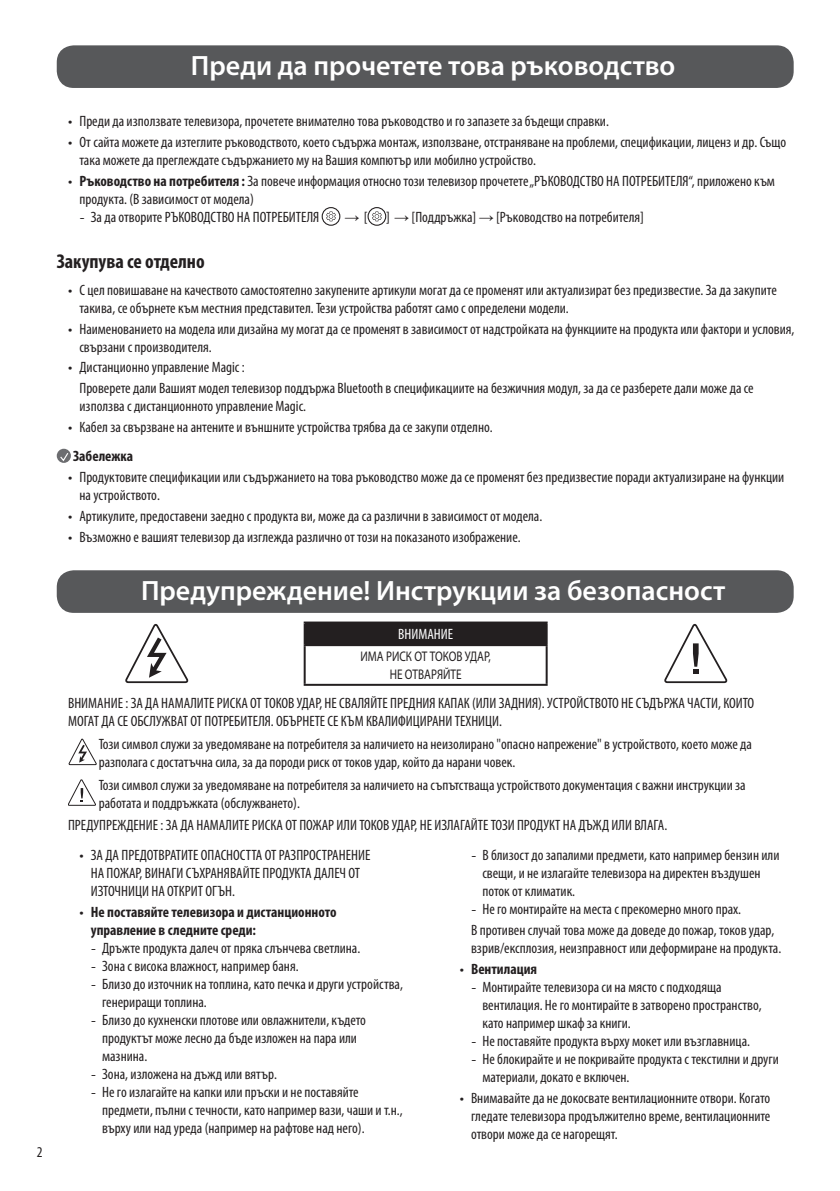
<style>
.page{position:relative;width:840px;height:1191px;background:#fff}
.page>*{position:absolute;margin:0;border:0;box-sizing:border-box;transform-origin:0 0}
.t1{font:600 28px "Myriad Pro";color:#fff}
.Title3{font:700 condensed 20px "Myriad Pro";color:#231f20}
.Bullet_Indent{font:condensed 15px/18px "Myriad Pro";color:#231f20}
.Icon{font:700 condensed 15px/18px "Myriad Pro";color:#231f20}
.t2{font:condensed 15px "Myriad Pro";color:#fff}
.Page_Number_Left{font:condensed 15px "Myriad Pro";color:#231f20}
.t3{font:14px/17.8px "Myriad Pro";color:#231f20;text-align:center;scale:.8 1}
.s1{font-family:"LG Smart";font-stretch:normal}
.s2{font-weight:700}
.s3{font-family:"Arial";font-stretch:normal}
.s4{font-family:"LG Smart";font-weight:400;font-stretch:normal}
</style>
<div class="page">
<div style="left:57px;top:45px;width:736px;height:43px;background:#57585a;border-radius:17px"></div>
<div style="left:321px;top:207px;width:19px;height:19px;border:1px solid #231f20;border-radius:50%"></div>
<svg style="left:326px;top:211px;width:10px;height:10px"></svg>
<div style="left:367px;top:207px;width:19px;height:19px;border:1px solid #231f20;border-radius:50%"></div>
<svg style="left:372px;top:211px;width:9px;height:10px"></svg>
<div style="left:57px;top:449px;width:14px;height:14px;background:#6c6d70;border-radius:50%"></div>
<svg style="left:59px;top:453px;width:10px;height:9px"></svg>
<div style="left:57px;top:570px;width:736px;height:43px;background:#57585a;border-radius:17px"></div>
<svg style="left:125px;top:624px;width:64px;height:59px"></svg>
<div style="left:304px;top:622px;width:242px;height:23px;background:#231f20"></div>
<hr style="left:303px;top:621px;width:244px;height:2px;background:#231f20">
<hr style="left:303px;top:623px;width:2px;height:21px;background:#231f20">
<hr style="left:545px;top:623px;width:2px;height:21px;background:#231f20">
<hr style="left:303px;top:644px;width:244px;height:2px;background:#231f20">
<hr style="left:303px;top:646px;width:2px;height:38px;background:#231f20">
<hr style="left:545px;top:646px;width:2px;height:38px;background:#231f20">
<hr style="left:303px;top:684px;width:244px;height:2px;background:#231f20">
<svg style="left:664px;top:624px;width:62px;height:59px"></svg>
<svg style="left:69px;top:738px;width:27px;height:27px"></svg>
<svg style="left:68px;top:779px;width:28px;height:26px"></svg>
<p class="Page_Number_Left" style="left:37px;top:1142px;width:7px">2</p>
<p class="t1" style="left:191px;top:48px;width:485px">Преди да прочетете това ръководство</p>
<p class="Bullet_Indent" style="left:68px;top:112px;width:542px"><span class="s1">•</span> Преди да използвате телевизора, прочетете внимателно това ръководство и го запазете за бъдещи справки.</p>
<p class="Bullet_Indent" style="left:79px;top:132px;width:708px;text-indent:-11px"><span class="s1">•</span> От сайта можете да изтеглите ръководството, което съдържа монтаж, използване, отстраняване на проблеми, спецификации, лиценз и др. Също така можете да преглеждате съдържанието му на Вашия компютър или мобилно устройство.</p>
<p class="Bullet_Indent" style="left:79px;top:171px;width:696px;text-indent:-11px"><span class="s1">•</span> <span class="s2">Ръководство на потребителя :</span> За повече информация относно този телевизор прочетете „РЪКОВОДСТВО НА ПОТРЕБИТЕЛЯ“, приложено към продукта. (В зависимост от модела)</p>
<p class="Bullet_Indent" style="left:79px;top:207px;width:241px"><span class="s1">-</span> За да отворите РЪКОВОДСТВО НА ПОТРЕБИТЕЛЯ</p>
<p class="Bullet_Indent" style="left:344px;top:207px;width:301px"><span class="s3">→</span> [ ] <span class="s3">→</span> [Поддръжка] <span class="s3">→</span> [Ръководство на потребителя]</p>
<p class="Title3" style="left:57px;top:249px;width:149px">Закупува се отделно</p>
<p class="Bullet_Indent" style="left:79px;top:280px;width:698px;text-indent:-11px"><span class="s1">•</span> С цел повишаване на качеството самостоятелно закупените артикули могат да се променят или актуализират без предизвестие. За да закупите такива, се обърнете към местния представител. Тези устройства работят само с определени модели.</p>
<p class="Bullet_Indent" style="left:79px;top:319px;width:716px;text-indent:-11px"><span class="s1">•</span> Наименованието на модела или дизайна му могат да се променят в зависимост от надстройката на функциите на продукта или фактори и условия, свързани с производителя.</p>
<p class="Bullet_Indent" style="left:68px;top:358px;width:178px"><span class="s1">•</span> Дистанционно управление Magic :</p>
<p class="Bullet_Indent" style="left:79px;top:379px;width:675px">Проверете дали Вашият модел телевизор поддържа Bluetooth в спецификациите на безжичния модул, за да се разберете дали може да се използва с дистанционното управление Magic.</p>
<p class="Bullet_Indent" style="left:68px;top:418px;width:426px"><span class="s1">•</span> Кабел за свързване на антените и външните устройства трябва да се закупи отделно.</p>
<p class="Icon" style="left:73px;top:447px;width:61px">Забележка</p>
<p class="Bullet_Indent" style="left:79px;top:468px;width:706px;text-indent:-11px"><span class="s1">•</span> Продуктовите спецификации или съдържанието на това ръководство може да се променят без предизвестие поради актуализиране на функции на устройството.</p>
<p class="Bullet_Indent" style="left:68px;top:507px;width:475px"><span class="s1">•</span> Артикулите, предоставени заедно с продукта ви, може да са различни в зависимост от модела.</p>
<p class="Bullet_Indent" style="left:68px;top:528px;width:454px"><span class="s1">•</span> Възможно е вашият телевизор да изглежда различно от този на показаното изображение.</p>
<p class="t1" style="left:141px;top:572px;width:585px">Предупреждение! Инструкции за безопасност</p>
<p class="t2" style="left:398px;top:625px;width:56px">ВНИМАНИЕ</p>
<p class="t3" style="left:360px;top:647px;width:164px">ИМА РИСК ОТ ТОКОВ УДАР,<br>НЕ ОТВАРЯЙТЕ</p>
<p class="Bullet_Indent" style="left:68px;top:694px;width:687px">ВНИМАНИЕ : ЗА ДА НАМАЛИТЕ РИСКА ОТ ТОКОВ УДАР, НЕ СВАЛЯЙТЕ ПРЕДНИЯ КАПАК (ИЛИ ЗАДНИЯ). УСТРОЙСТВОТО НЕ СЪДЪРЖА ЧАСТИ, КОИТО<br>МОГАТ ДА СЕ ОБСЛУЖВАТ ОТ ПОТРЕБИТЕЛЯ. ОБЪРНЕТЕ СЕ КЪМ КВАЛИФИЦИРАНИ ТЕХНИЦИ.</p>
<p class="Bullet_Indent" style="left:99px;top:735px;width:654px">Този символ служи за уведомяване на потребителя за наличието на неизолирано "опасно напрежение" в устройството, което може да разполага с достатъчна сила, за да породи риск от токов удар, който да нарани човек.</p>
<p class="Bullet_Indent" style="left:99px;top:775px;width:648px">Този символ служи за уведомяване на потребителя за наличието на съпътстваща устройството документация с важни инструкции за работата и поддръжката (обслужването).</p>
<p class="Bullet_Indent" style="left:68px;top:816px;width:600px">ПРЕДУПРЕЖДЕНИЕ : ЗА ДА НАМАЛИТЕ РИСКА ОТ ПОЖАР ИЛИ ТОКОВ УДАР, НЕ ИЗЛАГАЙТЕ ТОЗИ ПРОДУКТ НА ДЪЖД ИЛИ ВЛАГА.</p>
<p class="Bullet_Indent" style="left:91px;top:846px;width:281px;text-indent:-11px"><span class="s1">•</span> ЗА ДА ПРЕДОТВРАТИТЕ ОПАСНОСТТА ОТ РАЗПРОСТРАНЕНИЕ<br>НА ПОЖАР, ВИНАГИ СЪХРАНЯВАЙТЕ ПРОДУКТА ДАЛЕЧ ОТ<br>ИЗТОЧНИЦИ НА ОТКРИТ ОГЪН.</p>
<p class="Icon" style="left:91px;top:902px;width:247px;text-indent:-11px"><span class="s4">•</span> Не поставяйте телевизора и дистанционното управление в следните среди:</p>
<p class="Bullet_Indent" style="left:91px;top:939px;width:271px"><span class="s1">-</span> Дръжте продукта далеч от пряка слънчева светлина.</p>
<p class="Bullet_Indent" style="left:91px;top:957px;width:209px"><span class="s1">-</span> Зона с висока влажност, например баня.</p>
<p class="Bullet_Indent" style="left:102px;top:975px;width:302px;text-indent:-11px"><span class="s1">-</span> Близо до източник на топлина, като печка и други устройства, генериращи топлина.</p>
<p class="Bullet_Indent" style="left:102px;top:1011px;width:265px;text-indent:-11px"><span class="s1">-</span> Близо до кухненски плотове или овлажнители, където продуктът може лесно да бъде изложен на пара или мазнина.</p>
<p class="Bullet_Indent" style="left:91px;top:1065px;width:188px"><span class="s1">-</span> Зона, изложена на дъжд или вятър.</p>
<p class="Bullet_Indent" style="left:102px;top:1083px;width:302px;text-indent:-11px"><span class="s1">-</span> Не го излагайте на капки или пръски и не поставяйте предмети, пълни с течности, като например вази, чаши и т.н., върху или над уреда (например на рафтове над него).</p>
<p class="Bullet_Indent" style="left:482px;top:846px;width:298px;text-indent:-11px"><span class="s1">-</span> В близост до запалими предмети, като например бензин или свещи, и не излагайте телевизора на директен въздушен поток от климатик.</p>
<p class="Bullet_Indent" style="left:471px;top:900px;width:271px"><span class="s1">-</span> Не го монтирайте на места с прекомерно много прах.</p>
<p class="Bullet_Indent" style="left:471px;top:921px;width:311px">В противен случай това може да доведе до пожар, токов удар, взрив/експлозия, неизправност или деформиране на продукта.</p>
<p class="Icon" style="left:459px;top:959px;width:79px"><span class="s4">•</span> Вентилация</p>
<p class="Bullet_Indent" style="left:482px;top:977px;width:281px;text-indent:-11px"><span class="s1">-</span> Монтирайте телевизора си на място с подходяща вентилация. Не го монтирайте в затворено пространство, като например шкаф за книги.</p>
<p class="Bullet_Indent" style="left:471px;top:1031px;width:280px"><span class="s1">-</span> Не поставяйте продукта върху мокет или възглавница.</p>
<p class="Bullet_Indent" style="left:482px;top:1049px;width:298px;text-indent:-11px"><span class="s1">-</span> Не блокирайте и не покривайте продукта с текстилни и други материали, докато е включен.</p>
<p class="Bullet_Indent" style="left:471px;top:1088px;width:301px;text-align:justify;text-indent:-11px"><span class="s1">•</span> Внимавайте да не докосвате вентилационните отвори. Когато гледате телевизора продължително време, вентилационните отвори може да се нагорещят.</p>
</div>
